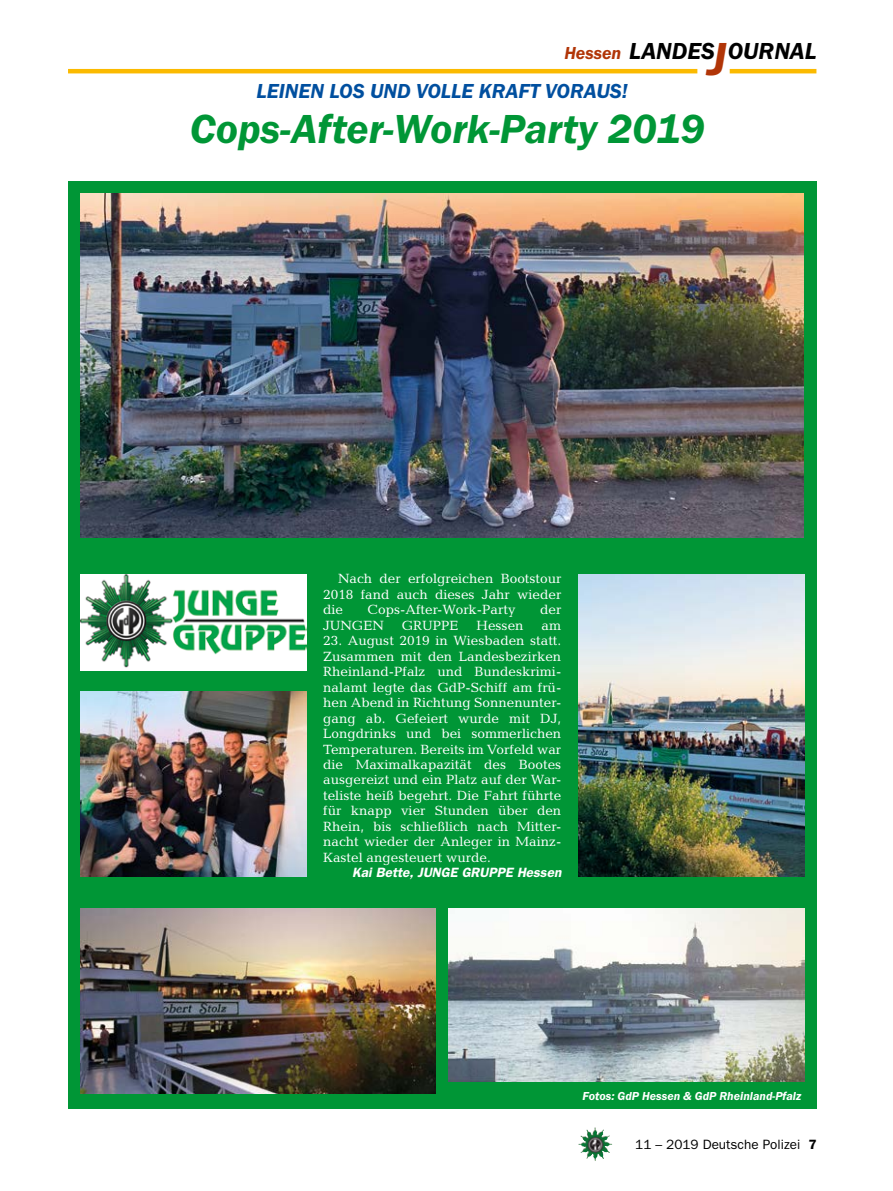
<style>
.page{position:relative;width:893px;height:1191px;background:#fff}
.page>*{position:absolute;margin:0;border:0;box-sizing:border-box;transform-origin:0 0}
._02__HEADLINE_3spalt{font:italic 600 42px "Franklin Gothic Itc T";color:#009636}
.t1{font:italic 600 24px "Franklin Gothic Itc T";color:#000}
._01__RUBRIKENZEILE_o{font:italic 600 21px "Franklin Gothic Itc T";color:#004f9f}
.t2{font:italic 600 18px "Franklin Gothic Itc T";color:#b13507}
._09__GRUNDTEXT___Blo{font:13.5px/15.5px "Candida";color:#fff;text-align:justify}
._13__UNTERSCHRIFT_Ar{font:italic 600 13.5px "Franklin Gothic";color:#fff}
.t3{font:13.5px "Franklin Gothic";color:#000}
._12__BILDUNTERSCHRIF{font:italic 600 12px "Franklin Gothic Itc T";color:#fff}
.s1{font-size:48px;color:#b13507}
.s2{font-weight:600}
</style>
<div class="page">
<img style="left:578px;top:1127px;width:17px;height:25px">
<hr style="left:730px;top:69px;width:86px;height:4px;background:#fbba00">
<hr style="left:68px;top:69px;width:629px;height:4px;background:#fbba00">
<div style="left:68px;top:182px;width:748px;height:927px;background:#009636"></div>
<img style="left:81px;top:574px;width:225px;height:96px">
<img style="left:81px;top:908px;width:355px;height:185px">
<img style="left:81px;top:193px;width:723px;height:344px">
<img style="left:81px;top:691px;width:225px;height:185px">
<img style="left:449px;top:908px;width:355px;height:173px">
<img style="left:578px;top:574px;width:226px;height:302px">
<h2 class="t1" style="left:629px;top:37px;width:189px">LANDES<span class="s1">J</span>OURNAL</h2>
<h3 class="t2" style="left:564px;top:42px;width:59px">Hessen</h3>
<p class="_01__RUBRIKENZEILE_o" style="left:256px;top:79px;width:373px">LEINEN LOS UND VOLLE KRAFT VORAUS!</p>
<p class="_02__HEADLINE_3spalt" style="left:190px;top:105px;width:517px">Cops-After-Work-Party 2019</p>
<p class="_09__GRUNDTEXT___Blo" style="left:323px;top:571px;width:240px;text-indent:15px">Nach der erfolgreichen Bootstour 2018 fand auch dieses Jahr wieder die</p>
<p class="_09__GRUNDTEXT___Blo" style="left:368px;top:602px;width:150px">Cops-After-Work-Party</p>
<p class="_09__GRUNDTEXT___Blo" style="left:540px;top:602px;width:23px">der</p>
<p class="_09__GRUNDTEXT___Blo" style="left:323px;top:617px;width:62px">JUNGEN</p>
<p class="_09__GRUNDTEXT___Blo" style="left:402px;top:617px;width:58px">GRUPPE</p>
<p class="_09__GRUNDTEXT___Blo" style="left:477px;top:617px;width:48px">Hessen</p>
<p class="_09__GRUNDTEXT___Blo" style="left:542px;top:617px;width:21px">am</p>
<p class="_09__GRUNDTEXT___Blo" style="left:323px;top:633px;width:240px">23. August 2019 in Wiesbaden statt.<br>Zusammen mit den Landesbezirken Rheinland-Pfalz und Bundeskrimi&shy;nalamt legte das GdP-Schiff am frü&shy;hen Abend in Richtung Sonnenunter&shy;gang ab. Gefeiert wurde mit DJ, Longdrinks und bei sommerlichen Temperaturen. Bereits im Vorfeld war die Maximalkapazität des Bootes ausgereizt und ein Platz auf der War&shy;teliste heiß begehrt. Die Fahrt führte für knapp vier Stunden über den Rhein, bis schließlich nach Mitter&shy;nacht wieder der Anleger in Mainz-Kastel angesteuert wurde.</p>
<p class="_13__UNTERSCHRIFT_Ar" style="left:352px;top:864px;width:210px">Kai Bette, JUNGE GRUPPE Hessen</p>
<p class="_12__BILDUNTERSCHRIF" style="left:583px;top:1089px;width:220px">Fotos: GdP Hessen &amp; GdP Rheinland-Pfalz</p>
<p class="t3" style="left:635px;top:1136px;width:183px">11 – 2019 Deutsche Polizei <span class="s2">7</span></p>
</div>
